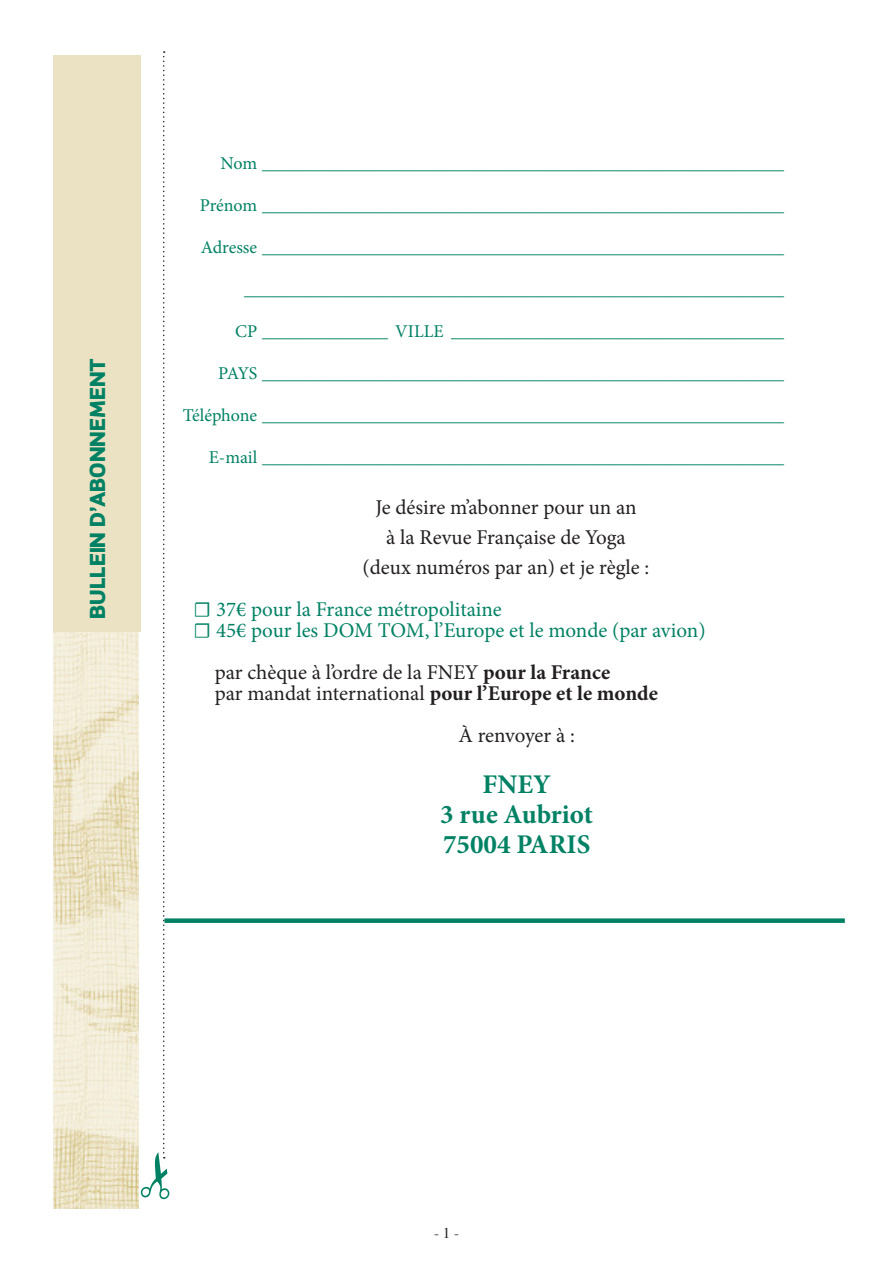
<style>
.page{position:relative;width:893px;height:1263px;background:#fff}
.page>*{position:absolute;margin:0;border:0;box-sizing:border-box;transform-origin:0 0}
.textesommaire{font:700 27px "Minion Pro";color:#008164}
.textesommaire-2{font:21px "Minion Pro";color:#231f20}
.textesommaire-3{font:21px "Minion Pro";color:#008164}
.textesommaire-4{font:900 21px "Scene";color:#008164}
.textesommaire-5{font:18px "Minion Pro";letter-spacing:-.005em;color:#008164}
.t1{font:15px "Times";color:#231f20}
.t2{font:900 14.7px "Scene";color:#008164}
.s1{font-size:21px}
.s2{font-weight:700}
</style>
<div class="page">
<img style="left:53px;top:632px;width:85px;height:577px">
<div style="left:53px;top:55px;width:85px;height:576px;background:#eae2c2"></div>
<div style="left:55px;top:55px;width:85px;height:576px;background:#eae2c2"></div>
<div style="left:164px;top:918px;width:681px;height:5px;background:#008164"></div>
<svg style="left:140px;top:51px;width:29px;height:1108px"></svg>
<p class="t2" style="left:88px;top:619px;width:311px;rotate:-90deg"><span class="s1">S</span>ommaire <span class="s1">R</span>evue <span class="s1">F</span>rançaise de <span class="s1">Y</span>oga</p>
<p class="textesommaire-4" style="left:84px;top:619px;width:262px;rotate:-90deg">BULLEIN D’ABONNEMENT</p>
<p class="textesommaire-5" style="left:221px;top:152px;width:565px">Nom __________________________________________________________</p>
<p class="textesommaire-5" style="left:200px;top:194px;width:586px">Prénom __________________________________________________________</p>
<p class="textesommaire-5" style="left:201px;top:236px;width:585px">Adresse __________________________________________________________</p>
<p class="textesommaire-5" style="left:244px;top:278px;width:541px">____________________________________________________________</p>
<p class="textesommaire-5" style="left:235px;top:320px;width:551px">CP ______________ VILLE _____________________________________</p>
<p class="textesommaire-5" style="left:218px;top:362px;width:568px">PAYS __________________________________________________________</p>
<p class="textesommaire-5" style="left:183px;top:404px;width:603px">Téléphone __________________________________________________________</p>
<p class="textesommaire-5" style="left:209px;top:446px;width:577px">E-mail __________________________________________________________</p>
<p class="textesommaire-2" style="left:375px;top:494px;width:263px">Je désire m’abonner pour un an</p>
<p class="textesommaire-2" style="left:386px;top:524px;width:241px">à la Revue Française de Yoga</p>
<p class="textesommaire-2" style="left:363px;top:554px;width:288px">(deux numéros par an) et je règle :</p>
<p class="textesommaire-3" style="left:193px;top:596px;width:310px">☐ 37€ pour la France métropolitaine</p>
<p class="textesommaire-3" style="left:193px;top:617px;width:514px">☐ 45€ pour les DOM TOM, l’Europe et le monde (par avion)</p>
<p class="textesommaire-2" style="left:215px;top:659px;width:397px">par chèque à l’ordre de la FNEY <span class="s2">pour la France</span></p>
<p class="textesommaire-2" style="left:215px;top:680px;width:445px">par mandat international <span class="s2">pour l’Europe et le monde</span></p>
<p class="textesommaire-2" style="left:458px;top:722px;width:118px">À renvoyer à :</p>
<p class="textesommaire" style="left:482px;top:766px;width:70px">FNEY</p>
<p class="textesommaire" style="left:440px;top:796px;width:154px">3 rue Aubriot</p>
<p class="textesommaire" style="left:443px;top:826px;width:149px">75004 PARIS</p>
<p class="t1" style="left:434px;top:1223px;width:26px">- 1 -</p>
</div>
